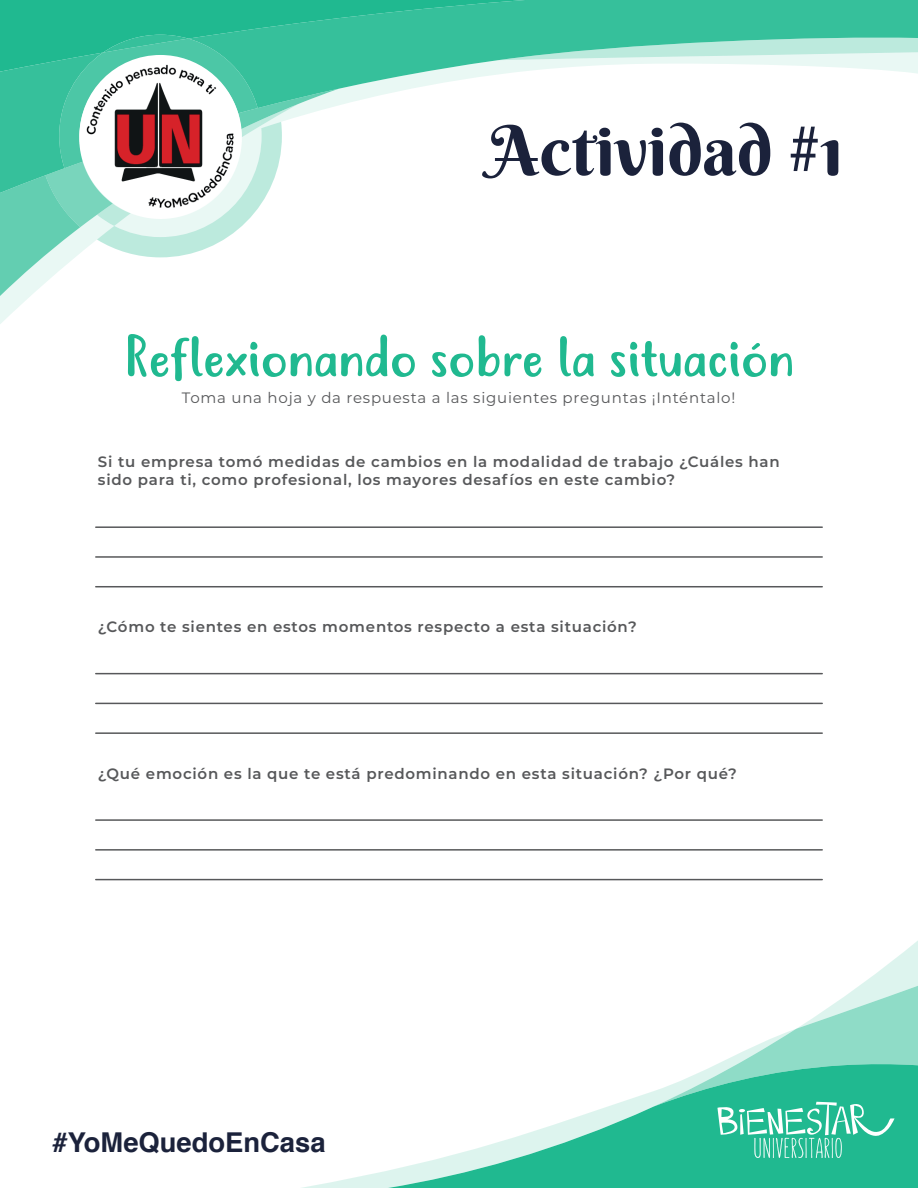
<style>
.page{position:relative;width:918px;height:1188px;background:#fff}
.page>*{position:absolute;margin:0;border:0;box-sizing:border-box;transform-origin:0 0}
.t1{font:69.3px "Berkshire Swash";color:#1b223b}
.t2{font:53.1px "Justtellmewhat";color:#20b990}
.t3{font:700 27.3px "Helvetica";color:#1b223b}
.t4{font:600 15px/18px "Montserrat";letter-spacing:.05em;color:#57585a}
.t5{font:15px "Montserrat";letter-spacing:.05em;color:#57585a}
</style>
<div class="page">
<svg style="left:302px;top:1170px;width:86px;height:18px"></svg>
<svg style="left:388px;top:1091px;width:530px;height:97px;fill:#20b990"></svg>
<svg style="left:0;top:0;width:918px;height:324px"></svg>
<svg style="left:654px;top:941px;width:264px;height:217px"></svg>
<img style="left:80px;top:57px;width:161px;height:161px">
<hr style="left:96px;top:526px;width:726px;height:2px;background:#57585a">
<hr style="left:96px;top:556px;width:726px;height:2px;background:#57585a">
<hr style="left:96px;top:586px;width:726px;height:1px;background:#57585a">
<hr style="left:96px;top:673px;width:726px;height:1px;background:#57585a">
<hr style="left:96px;top:703px;width:726px;height:1px;background:#57585a">
<hr style="left:96px;top:732px;width:726px;height:2px;background:#57585a">
<hr style="left:96px;top:819px;width:726px;height:2px;background:#57585a">
<hr style="left:96px;top:849px;width:726px;height:2px;background:#57585a">
<hr style="left:96px;top:879px;width:726px;height:1px;background:#57585a">
<h1 class="t1" style="left:488px;top:107px;width:357px">Actividad #1</h1>
<h2 class="t2" style="left:124px;top:325px;width:672px">Reflexionando sobre la situación</h2>
<p class="t5" style="left:182px;top:387px;width:555px">Toma una hoja y da respuesta a las siguientes preguntas ¡Inténtalo!</p>
<p class="t4" style="left:98px;top:452px;width:683px">Si tu empresa tomó medidas de cambios en la modalidad de trabajo ¿Cuáles han sido para ti, como profesional, los mayores desafíos en este cambio?</p>
<p class="t4" style="left:98px;top:617px;width:540px">¿Cómo te sientes en estos momentos respecto a esta situación?</p>
<p class="t4" style="left:98px;top:764px;width:640px">¿Qué emoción es la que te está predominando en esta situación? ¿Por qué?</p>
<h3 class="t3" style="left:52px;top:1121px;width:275px">#YoMeQuedoEnCasa</h3>
</div>
